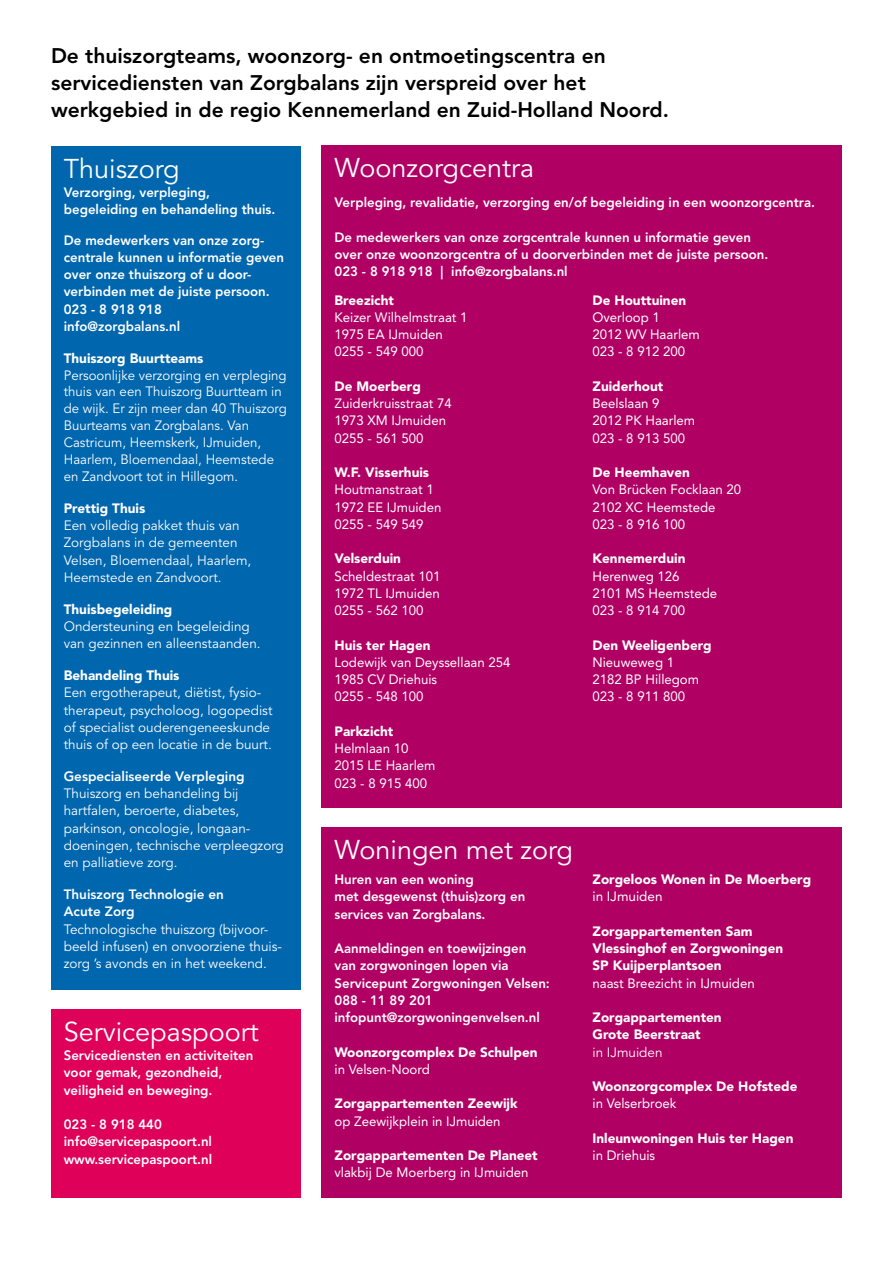
<style>
.page{position:relative;width:893px;height:1263px;background:#fff}
.page>*{position:absolute;margin:0;border:0;box-sizing:border-box;transform-origin:0 0}
.t1{font:27px "Avenir LT Std";color:#fff}
.t2{font:800 21px/27px "Avenir LT Std";color:#000}
.t3{font:800 13.5px/17.2px "Avenir LT Std";color:#fff}
.t4{font:13.5px/17.2px "Avenir LT Std";color:#fff}
.t5{font:13.5px/17.2px "Avenir LT Std";color:#fff}
.t6{font:900 13.5px/17.2px "Avenir LT Std";color:#fff}
</style>
<div class="page">
<div style="left:322px;top:146px;width:520px;height:662px;background:#b10064"></div>
<div style="left:322px;top:828px;width:520px;height:370px;background:#b10064"></div>
<div style="left:51px;top:146px;width:250px;height:844px;background:#0066ae"></div>
<div style="left:51px;top:1010px;width:250px;height:188px;background:#de0059"></div>
<h2 class="t2" style="left:51px;top:43px;width:619px">De thuiszorgteams, woonzorg- en ontmoetingscentra en servicediensten van Zorgbalans zijn verspreid over het werkgebied in de regio Kennemerland en Zuid-Holland Noord.</h2>
<h1 class="t1" style="left:64px;top:153px;width:117px">Thuiszorg</h1>
<p class="t3" style="left:64px;top:183px;width:213px">Verzorging, verpleging, begeleiding en behandeling thuis.</p>
<p class="t3" style="left:64px;top:231px;width:222px">De medewerkers van onze zorg&shy;centrale kunnen u informatie geven over onze thuiszorg of u door&shy;verbinden met de juiste persoon.<br>023 - 8 918 918<br>info@zorgbalans.nl</p>
<p class="t6" style="left:64px;top:349px;width:141px">Thuiszorg Buurtteams</p>
<p class="t4" style="left:64px;top:367px;width:224px;line-height:16.8px">Persoonlijke verzorging en verpleging thuis van een Thuiszorg Buurtteam in de wijk. Er zijn meer dan 40 Thuiszorg Buurteams van Zorgbalans. Van Castricum, Heemskerk, IJmuiden, Haarlem, Bloemendaal, Heemstede en Zandvoort tot in Hillegom.</p>
<p class="t6" style="left:64px;top:499px;width:83px">Prettig Thuis</p>
<p class="t4" style="left:64px;top:517px;width:189px">Een volledig pakket thuis van<br>Zorgbalans in de gemeenten<br>Velsen, Bloemendaal, Haarlem,<br>Heemstede en Zandvoort.</p>
<p class="t6" style="left:64px;top:600px;width:110px">Thuisbegeleiding</p>
<p class="t4" style="left:64px;top:618px;width:198px">Ondersteuning en begeleiding van gezinnen en alleenstaanden.</p>
<p class="t6" style="left:64px;top:667px;width:117px">Behandeling Thuis</p>
<p class="t4" style="left:64px;top:684px;width:210px">Een ergotherapeut, diëtist, fysio&shy;therapeut, psycholoog, logopedist of specialist ouderengeneeskunde thuis of op een locatie in de buurt.</p>
<p class="t3" style="left:64px;top:768px;width:182px">Gespecialiseerde Verpleging</p>
<p class="t4" style="left:64px;top:785px;width:222px">Thuiszorg en behandeling bij hartfalen, beroerte, diabetes, parkinson, oncologie, longaan&shy;doeningen, technische verpleegzorg en palliatieve zorg.</p>
<p class="t3" style="left:64px;top:886px;width:162px">Thuiszorg Technologie en<br>Acute Zorg</p>
<p class="t4" style="left:64px;top:921px;width:220px">Technologische thuiszorg (bijvoor&shy;beeld infusen) en onvoorziene thuis&shy;zorg ’s avonds en in het weekend.</p>
<h1 class="t1" style="left:64px;top:1016px;width:196px">Servicepaspoort</h1>
<p class="t3" style="left:64px;top:1047px;width:191px">Servicediensten en activiteiten voor gemak, gezondheid, veiligheid en beweging.</p>
<p class="t3" style="left:64px;top:1116px;width:150px">023 - 8 918 440 info@servicepaspoort.nl www.servicepaspoort.nl</p>
<h1 class="t1" style="left:334px;top:153px;width:201px">Woonzorgcentra</h1>
<p class="t3" style="left:334px;top:194px;width:482px">Verpleging, revalidatie, verzorging en/of begeleiding in een woonzorgcentra.</p>
<p class="t3" style="left:334px;top:228px;width:435px">De medewerkers van onze zorgcentrale kunnen u informatie geven over onze woonzorgcentra of u doorverbinden met de juiste persoon.<br>023 - 8 918 918 | info@zorgbalans.nl</p>
<p class="t6" style="left:334px;top:291px;width:61px">Breezicht</p>
<p class="t5" style="left:334px;top:309px;width:135px">Keizer Wilhelmstraat 1<br>1975 EA IJmuiden<br>0255 - 549 000</p>
<p class="t6" style="left:334px;top:377px;width:88px">De Moerberg</p>
<p class="t5" style="left:334px;top:395px;width:119px">Zuiderkruisstraat 74<br>1973 XM IJmuiden<br>0255 - 561 500</p>
<p class="t6" style="left:334px;top:464px;width:96px">W.F. Visserhuis</p>
<p class="t5" style="left:334px;top:481px;width:108px">Houtmanstraat 1<br>1972 EE IJmuiden<br>0255 - 549 549</p>
<p class="t6" style="left:334px;top:550px;width:68px">Velserduin</p>
<p class="t5" style="left:334px;top:567px;width:108px;text-align:justify">Scheldestraat 101<br>1972 TL IJmuiden 0255 - 562 100</p>
<p class="t6" style="left:334px;top:636px;width:97px">Huis ter Hagen</p>
<p class="t5" style="left:334px;top:654px;width:177px">Lodewijk van Deyssellaan 254<br>1985 CV Driehuis<br>0255 - 548 100</p>
<p class="t6" style="left:334px;top:722px;width:60px">Parkzicht</p>
<p class="t5" style="left:334px;top:740px;width:102px">Helmlaan 10<br>2015 LE Haarlem<br>023 - 8 915 400</p>
<p class="t6" style="left:592px;top:291px;width:95px">De Houttuinen</p>
<p class="t5" style="left:592px;top:309px;width:109px">Overloop 1<br>2012 WV Haarlem<br>023 - 8 912 200</p>
<p class="t6" style="left:592px;top:377px;width:72px">Zuiderhout</p>
<p class="t5" style="left:592px;top:395px;width:104px">Beelslaan 9<br>2012 PK Haarlem<br>023 - 8 913 500</p>
<p class="t6" style="left:592px;top:464px;width:99px">De Heemhaven</p>
<p class="t5" style="left:592px;top:481px;width:150px">Von Brücken Focklaan 20<br>2102 XC Heemstede<br>023 - 8 916 100</p>
<p class="t6" style="left:592px;top:550px;width:95px">Kennemerduin</p>
<p class="t5" style="left:592px;top:567px;width:126px">Herenweg 126<br>2101 MS Heemstede<br>023 - 8 914 700</p>
<p class="t6" style="left:592px;top:636px;width:121px">Den Weeligenberg</p>
<p class="t5" style="left:592px;top:654px;width:108px">Nieuweweg 1<br>2182 BP Hillegom<br>023 - 8 911 800</p>
<h1 class="t1" style="left:334px;top:834px;width:240px">Woningen met zorg</h1>
<p class="t3" style="left:334px;top:871px;width:192px">Huren van een woning<br>met desgewenst (thuis)zorg en services van Zorgbalans.</p>
<p class="t3" style="left:334px;top:940px;width:217px">Aanmeldingen en toewijzingen van zorgwoningen lopen via<br>Servicepunt Zorgwoningen Velsen:<br>088 - 11 89 201 infopunt@zorgwoningenvelsen.nl</p>
<p class="t6" style="left:334px;top:1043px;width:204px">Woonzorgcomplex De Schulpen</p>
<p class="t5" style="left:334px;top:1061px;width:97px">in Velsen-Noord</p>
<p class="t6" style="left:334px;top:1095px;width:184px">Zorgappartementen Zeewijk</p>
<p class="t5" style="left:334px;top:1112px;width:168px">op Zeewijkplein in IJmuiden</p>
<p class="t6" style="left:334px;top:1147px;width:205px">Zorgappartementen De Planeet</p>
<p class="t5" style="left:334px;top:1164px;width:196px">vlakbij De Moerberg in IJmuiden</p>
<p class="t6" style="left:592px;top:871px;width:220px">Zorgeloos Wonen in De Moerberg</p>
<p class="t5" style="left:592px;top:888px;width:72px">in IJmuiden</p>
<p class="t6" style="left:592px;top:922px;width:192px">Zorgappartementen Sam<br>Vlessinghof en Zorgwoningen<br>SP Kuijperplantsoen</p>
<p class="t5" style="left:592px;top:974px;width:164px">naast Breezicht in IJmuiden</p>
<p class="t6" style="left:592px;top:1009px;width:131px">Zorgappartementen<br>Grote Beerstraat</p>
<p class="t4" style="left:592px;top:1044px;width:72px">in IJmuiden</p>
<p class="t6" style="left:592px;top:1078px;width:206px">Woonzorgcomplex De Hofstede</p>
<p class="t5" style="left:592px;top:1095px;width:86px">in Velserbroek</p>
<p class="t6" style="left:592px;top:1129px;width:202px">Inleunwoningen Huis ter Hagen</p>
<p class="t5" style="left:592px;top:1147px;width:64px">in Driehuis</p>
</div>
